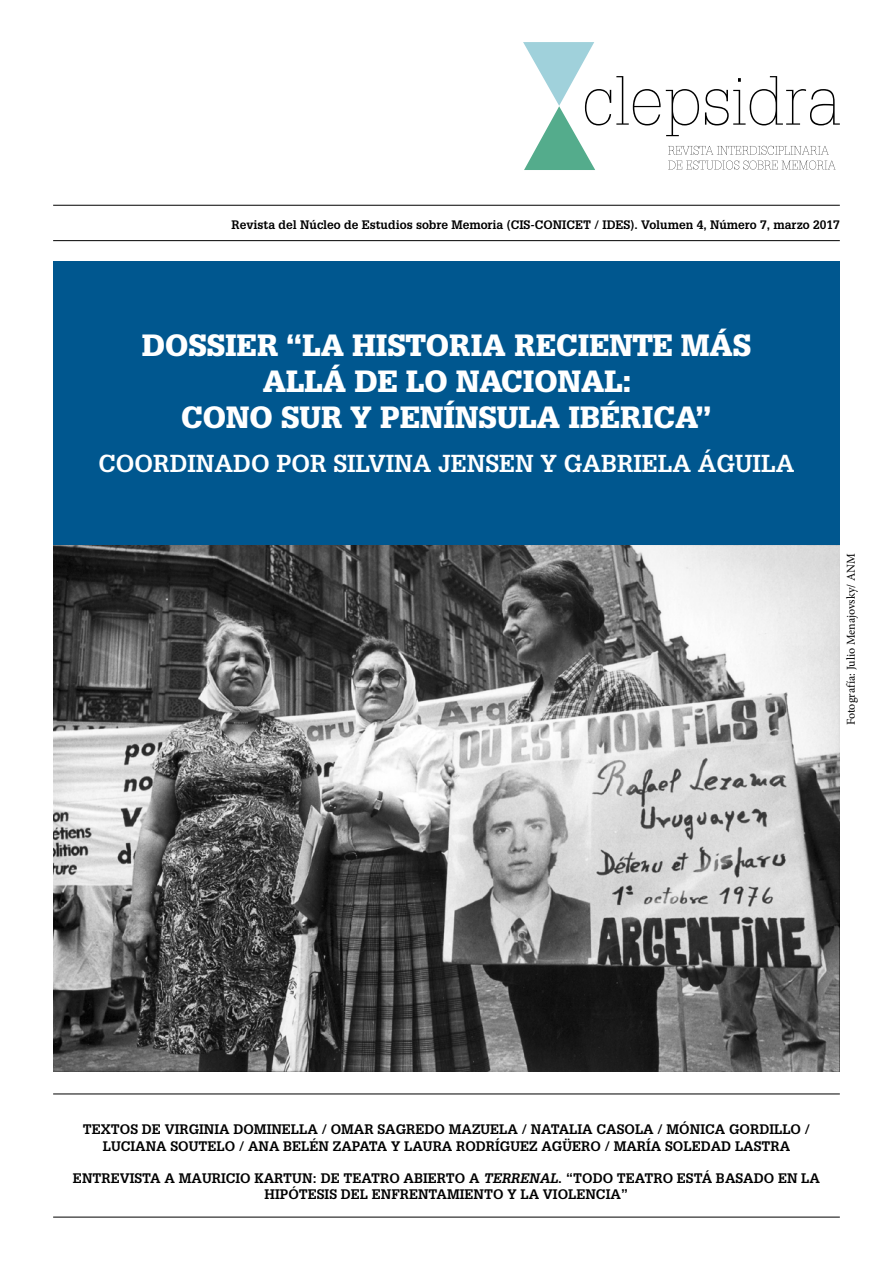
<style>
.page{position:relative;width:893px;height:1263px;background:#fff}
.page>*{position:absolute;margin:0;border:0;box-sizing:border-box;transform-origin:0 0}
.t1{font:900 30px/36px "Glypha LT Std";color:#fff;text-align:center}
.t2{font:700 24px "Glypha LT Std";color:#fff}
.t3{font:700 13.5px "Glypha LT Std";color:#000}
.t4{font:italic 700 13.5px "Glypha LT Std";color:#000}
.t5{font:700 12px "Glypha LT Std";color:#000}
.t6{font:12px "Minion Pro";color:#000}
.s1{font-style:normal}
</style>
<div class="page">
<div style="left:53px;top:261px;width:787px;height:284px;background:#00578f"></div>
<img style="left:53px;top:545px;width:787px;height:526px">
<hr style="left:53px;top:205px;width:787px;height:1px;background:#000">
<hr style="left:53px;top:240px;width:787px;height:1px;background:#000">
<hr style="left:53px;top:1094px;width:787px;height:1px;background:#000">
<hr style="left:53px;top:1217px;width:787px;height:1px;background:#000">
<svg style="left:523px;top:42px;width:317px;height:128px"></svg>
<p class="t5" style="left:231px;top:217px;width:610px">REVISTA DEL NÚCLEO DE ESTUDIOS SOBRE MEMORIA (CIS-CONICET / IDES). VOLUMEN 4, NÚMERO 7, MARZO 2017</p>
<h1 class="t1" style="left:142px;top:327px;width:611px">DOSSIER “LA HISTORIA RECIENTE MÁS<br>ALLÁ DE LO NACIONAL:<br>CONO SUR Y PENÍNSULA IBÉRICA”</h1>
<h2 class="t2" style="left:99px;top:449px;width:35px">COORDIN</h2>
<h2 class="t2" style="left:215px;top:449px;width:170px">ADO POR SILVIN</h2>
<h2 class="t2" style="left:413px;top:449px;width:56px">A JENSEN</h2>
<h2 class="t2" style="left:541px;top:449px;width:255px">Y GABRIELA ÁGUILA</h2>
<p class="t6" style="left:843px;top:725px;width:173px;rotate:-90deg">Fotografía: Julio Menajovsky/ ANM</p>
<p class="t3" style="left:83px;top:1121px;width:38px">TEXTOS</p>
<p class="t3" style="left:142px;top:1121px;width:42px">DE VIRGINI</p>
<p class="t3" style="left:219px;top:1121px;width:35px">A DOMINE</p>
<p class="t3" style="left:291px;top:1121px;width:116px">LLA / OMAR SAGREDO</p>
<p class="t3" style="left:449px;top:1121px;width:251px">MAZUELA / NATALIA CASOLA / MÓNIC</p>
<p class="t3" style="left:715px;top:1121px;width:35px">A GORDI</p>
<p class="t3" style="left:774px;top:1121px;width:38px">LLO /</p>
<p class="t3" style="left:103px;top:1137px;width:374px">LUCIANA SOUTELO / ANA BELÉN ZAPATA Y LAURA RODR</p>
<p class="t3" style="left:495px;top:1137px;width:88px">ÍGUEZ AGÜERO</p>
<p class="t3" style="left:605px;top:1137px;width:159px">/ MARÍA SOLEDAD LASTR</p>
<p class="t3" style="left:780px;top:1137px;width:12px">A</p>
<p class="t3" style="left:73px;top:1170px;width:19px">ENTREVIST</p>
<p class="t3" style="left:150px;top:1170px;width:71px">A A MAURICIO</p>
<p class="t3" style="left:255px;top:1170px;width:127px">KARTUN: DE TEATRO</p>
<p class="t3" style="left:404px;top:1170px;width:29px">ABIERTO</p>
<p class="t4" style="left:469px;top:1170px;width:124px"><span class="s1">A</span> TERRENAL<span class="s1">. “TODO</span></p>
<p class="t3" style="left:617px;top:1170px;width:38px">TE ATRO</p>
<p class="t3" style="left:677px;top:1170px;width:10px">ESTÁ</p>
<p class="t3" style="left:716px;top:1170px;width:106px">BASADO EN LA</p>
<p class="t3" style="left:265px;top:1186px;width:43px">HIPÓTESIS</p>
<p class="t3" style="left:341px;top:1186px;width:70px">DEL ENFRENT</p>
<p class="t3" style="left:437px;top:1186px;width:21px">AMIENTO</p>
<p class="t3" style="left:507px;top:1186px;width:45px">Y LA VIO</p>
<p class="t3" style="left:568px;top:1186px;width:18px">LENCI</p>
<p class="t3" style="left:610px;top:1186px;width:20px">A”</p>
</div>
